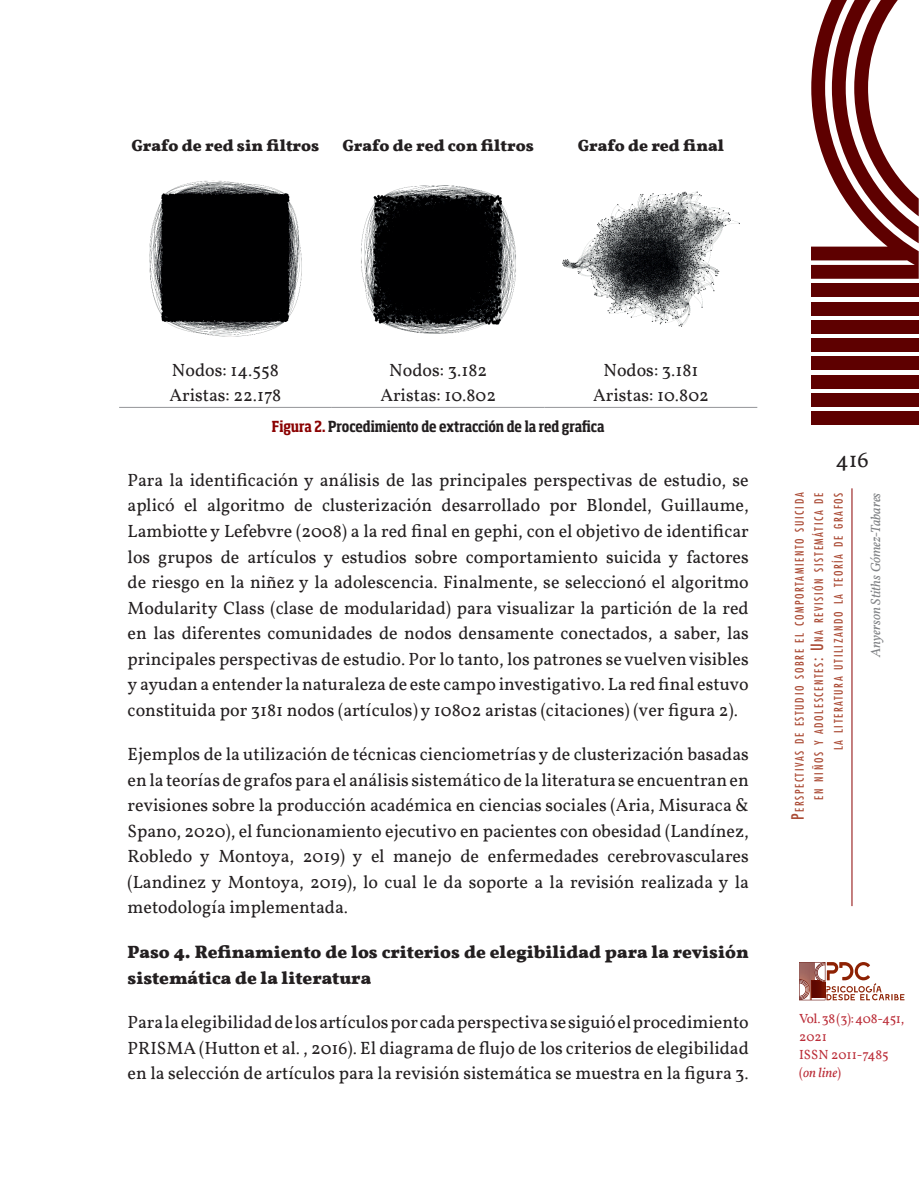
<style>
.page{position:relative;width:919px;height:1189px;background:#fff}
.page>*{position:absolute;margin:0;border:0;box-sizing:border-box;transform-origin:0 0}
.t1{font:22.5px "Vollkorn";color:#231f20}
.t2{font:18px/25.5px "Vollkorn";color:#231f20;text-align:justify}
.t3{font:700 18px/25.5px "Vollkorn";color:#231f20}
.t4{font:700 16.5px "Vollkorn";color:#231f20}
.t5{font:700 condensed 15px "Soho Std";letter-spacing:-.005em;color:#231f20}
.t6{font:13.5px/18px "Vollkorn";letter-spacing:-.01em;color:#bb2d38}
.t7{font:italic 13.5px "Vollkorn";color:#808285}
.t8{font:condensed 11.55px/19.5px "Futura Std";letter-spacing:.145em;color:#ab4c36;text-align:right}
.s1{color:#8b0202}
.s2{font-size:16.5px}
.s3{font-style:italic}
</style>
<div class="page">
<div style="left:811px;top:283px;width:107px;height:14px;background:#5e0000"></div>
<div style="left:811px;top:301px;width:107px;height:14px;background:#5e0000"></div>
<div style="left:811px;top:320px;width:107px;height:14px;background:#5e0000"></div>
<div style="left:811px;top:338px;width:107px;height:14px;background:#5e0000"></div>
<div style="left:811px;top:356px;width:107px;height:14px;background:#5e0000"></div>
<div style="left:811px;top:375px;width:107px;height:14px;background:#5e0000"></div>
<div style="left:811px;top:393px;width:107px;height:14px;background:#5e0000"></div>
<div style="left:811px;top:411px;width:107px;height:14px;background:#5e0000"></div>
<svg style="left:811px;top:0;width:107px;height:279px"></svg>
<hr style="left:851px;top:488px;width:1px;height:418px;background:#8b0202">
<svg style="left:799px;top:962px;width:105px;height:38px"></svg>
<hr style="left:119px;top:407px;width:213px;height:1px;background:#939598">
<hr style="left:332px;top:407px;width:212px;height:1px;background:#939598">
<hr style="left:544px;top:407px;width:213px;height:1px;background:#939598">
<img style="left:149px;top:180px;width:153px;height:157px">
<img style="left:361px;top:185px;width:155px;height:149px">
<img style="left:562px;top:191px;width:178px;height:136px">
<p class="t4" style="left:131px;top:135px;width:189px">Grafo de red sin filtros</p>
<p class="t4" style="left:342px;top:135px;width:193px">Grafo de red con filtros</p>
<p class="t4" style="left:577px;top:135px;width:148px">Grafo de red final</p>
<p class="t2" style="left:169px;top:357px;width:113px">Nodos: 14.558<br>Aristas: 22.178</p>
<p class="t2" style="left:380px;top:357px;width:117px;text-align:center">Nodos: 3.182<br>Aristas: 10.802</p>
<p class="t2" style="left:593px;top:357px;width:117px;text-align:center">Nodos: 3.181<br>Aristas: 10.802</p>
<p class="t5" style="left:272px;top:417px;width:334px"><span class="s1">Figura 2.</span> Procedimiento de extracción de la red grafica</p>
<p class="t2" style="left:128px;top:467px;width:622px">Para la identificación y análisis de las principales perspectivas de estudio, se aplicó el algoritmo de clusterización desarrollado por Blondel, Guillaume, Lambiotte y Lefebvre (2008) a la red final en gephi, con el objetivo de identificar los grupos de artículos y estudios sobre comportamiento suicida y factores de riesgo en la niñez y la adolescencia. Finalmente, se seleccionó el algoritmo Modularity Class (clase de modularidad) para visualizar la partición de la red en las diferentes comunidades de nodos densamente conectados, a saber, las principales perspectivas de estudio. Por lo tanto, los patrones se vuelven visibles y ayudan a entender la naturaleza de este campo investigativo. La red final estuvo constituida por 3181 nodos (artículos) y 10802 aristas (citaciones) (ver figura 2).</p>
<p class="t2" style="left:128px;top:741px;width:622px">Ejemplos de la utilización de técnicas cienciometrías y de clusterización basadas en la teorías de grafos para el análisis sistemático de la literatura se encuentran en revisiones sobre la producción académica en ciencias sociales (Aria, Misuraca &amp; Spano, 2020), el funcionamiento ejecutivo en pacientes con obesidad (Landínez, Robledo y Montoya, 2019) y el manejo de enfermedades cerebrovasculares (Landinez y Montoya, 2019), lo cual le da soporte a la revisión realizada y la metodología implementada.</p>
<p class="t3" style="left:128px;top:939px;width:622px">Paso 4. Refinamiento de los criterios de elegibilidad para la revisión sistemática de la literatura</p>
<p class="t2" style="left:128px;top:1009px;width:622px">Para la elegibilidad de los artículos por cada perspectiva se siguió el procedimiento PRISMA (Hutton et al. , 2016). El diagrama de flujo de los criterios de elegibilidad en la selección de artículos para la revisión sistemática se muestra en la figura 3.</p>
<p class="t1" style="left:835px;top:446px;width:35px">416</p>
<p class="t8" style="left:789px;top:820px;width:329px;rotate:-90deg"><span class="s2">P</span>erspectivas de estudio sobre el comportamiento suicida en niños y adolescentes<span class="s2">: U</span> na revisión sistemática de<br>la literatura utilizando la teoría de grafos</p>
<p class="t7" style="left:867px;top:657px;width:166px;rotate:-90deg">Anyerson Stiths Gómez-Tabares</p>
<p class="t6" style="left:799px;top:1010px;width:107px">Vol. 38 (3): 408-451,<br>2021<br>ISSN 2011-7485 (<span class="s3">on line</span>)</p>
</div>
